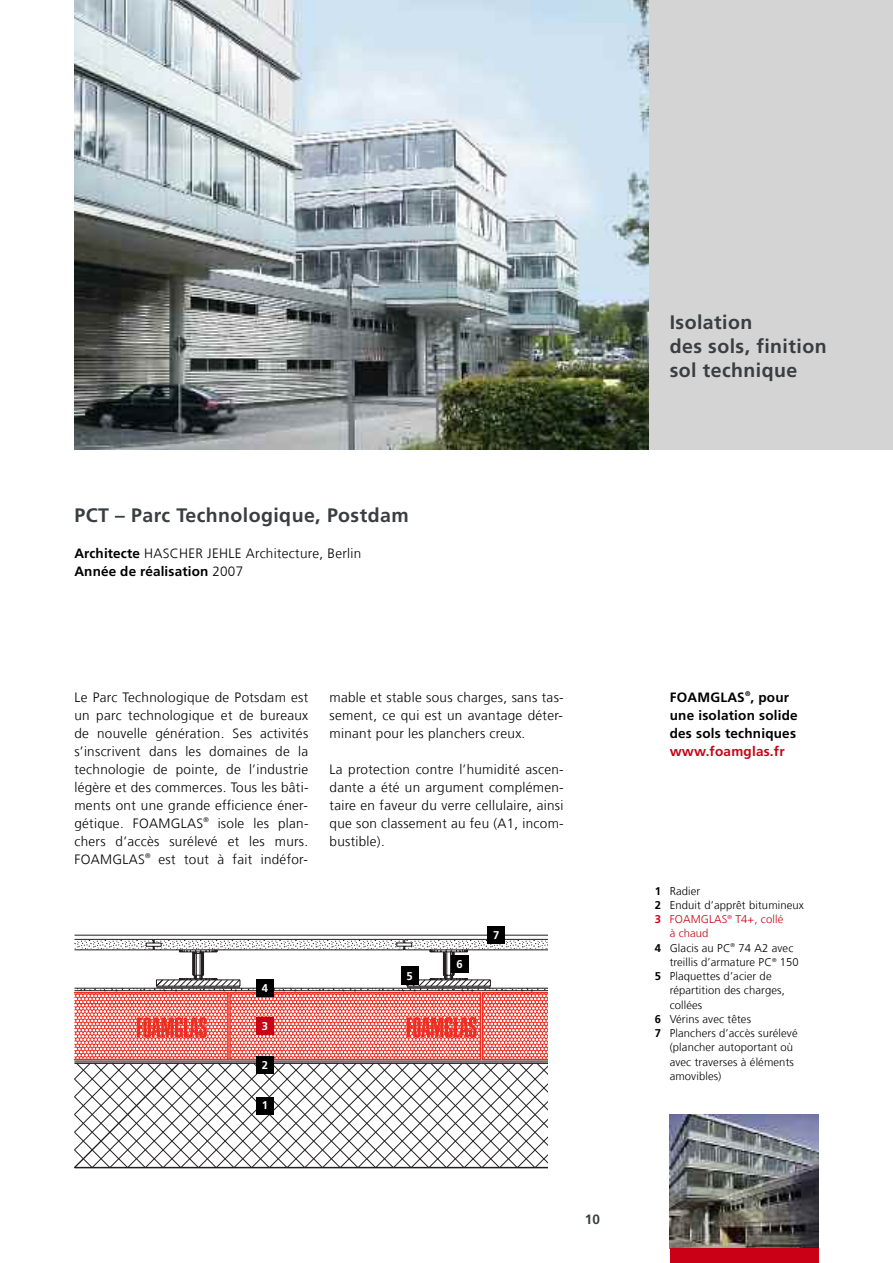
<style>
.page{position:relative;width:893px;height:1263px;background:#fff}
.page>*{position:absolute;margin:0;border:0;box-sizing:border-box;transform-origin:0 0}
.t1{font:700 19.5px/24px "Frutiger LT Com";letter-spacing:.02em;color:#3a3e40}
.t2{font:300 13.5px/18px "Frutiger LT Com";letter-spacing:.02em;color:#000;text-align:justify}
.t3{font:700 13.5px/18px "Frutiger LT Com";letter-spacing:.015em;color:#000}
.t4{font:700 13.5px "Frutiger LT Com";letter-spacing:.015em;color:#ca0016}
.t5{font:700 13.5px "Frutiger LT Com";color:#3a3e40}
.t6{font:300 11.25px "Frutiger LT Com";letter-spacing:.01em;color:#000}
.t7{font:300 11.25px "Frutiger LT Com";letter-spacing:.01em;color:#ca0016}
.t8{font:700 11.25px "Frutiger LT Com";color:#fff}
.s1{font-weight:700}
</style>
<div class="page">
<div style="left:648px;top:0;width:244px;height:449px;background:#d4d4d4"></div>
<img style="left:74px;top:0;width:574px;height:449px">
<img style="left:670px;top:1114px;width:149px;height:134px">
<div style="left:670px;top:1248px;width:149px;height:15px;background:#ca0016"></div>
<hr style="left:74px;top:935px;width:473px;height:1px;background:#231f20">
<svg style="left:74px;top:939px;width:474px;height:229px"></svg>
<hr style="left:156px;top:987px;width:84px;height:1px;background:#231f20">
<hr style="left:407px;top:987px;width:83px;height:1px;background:#231f20">
<hr style="left:74px;top:1167px;width:473px;height:1px;background:#231f20">
<hr style="left:74px;top:1062px;width:473px;height:2px;background:#231f20">
<div style="left:256px;top:1097px;width:17px;height:17px;background:#000"></div>
<div style="left:256px;top:1057px;width:17px;height:17px;background:#000"></div>
<div style="left:256px;top:1018px;width:17px;height:17px;background:#ca0016"></div>
<div style="left:256px;top:979px;width:17px;height:17px;background:#000"></div>
<div style="left:402px;top:966px;width:17px;height:17px;background:#000"></div>
<div style="left:401px;top:967px;width:17px;height:17px;background:#000"></div>
<div style="left:451px;top:955px;width:17px;height:17px;background:#000"></div>
<div style="left:488px;top:926px;width:17px;height:17px;background:#000"></div>
<h1 class="t1" style="left:74px;top:505px;width:336px">PCT – Parc Technologique, Postdam</h1>
<p class="t2" style="left:74px;top:545px;width:288px"><span class="s1">Architecte</span> HASCHER JEHLE Architecture, Berlin<br><span class="s1">Année de réalisation</span> 2007</p>
<p class="t2" style="left:74px;top:689px;width:236px">Le Parc Technologique de Potsdam est un parc technologique et de bureaux de nouvelle génération. Ses activités s’inscrivent dans les domaines de la technologie de pointe, de l’industrie légère et des commerces. Tous les bâti&shy;ments ont une grande efficience éner&shy;gétique. FOAMGLAS<sup>®</sup> isole les plan&shy;chers d’accès surélevé et les murs.<br>FOAMGLAS<sup>®</sup> est tout à fait indéfor-</p>
<p class="t2" style="left:330px;top:689px;width:236px">mable et stable sous charges, sans tas&shy;sement, ce qui est un avantage déter&shy;minant pour les planchers creux.</p>
<p class="t2" style="left:330px;top:761px;width:236px">La protection contre l’humidité ascen&shy;dante a été un argument complémen&shy;taire en faveur du verre cellulaire, ainsi que son classement au feu (A1, incom&shy;bustible).</p>
<p class="t8" style="left:262px;top:983px;width:8px">4</p>
<p class="t8" style="left:262px;top:1022px;width:8px">3</p>
<p class="t8" style="left:262px;top:1061px;width:8px">2</p>
<p class="t8" style="left:262px;top:1101px;width:8px">1</p>
<p class="t8" style="left:407px;top:970px;width:8px">5</p>
<p class="t8" style="left:457px;top:959px;width:8px">6</p>
<p class="t8" style="left:493px;top:930px;width:8px">7</p>
<p class="t5" style="left:585px;top:1213px;width:17px">10</p>
<h1 class="t1" style="left:670px;top:312px;width:158px">Isolation<br>des sols, finition sol technique</h1>
<p class="t3" style="left:670px;top:689px;width:130px">FOAMGLAS<sup>®</sup>, pour une isolation solide des sols techniques</p>
<p class="t4" style="left:670px;top:745px;width:116px">www.foamglas.fr</p>
<p class="t6" style="left:655px;top:886px;width:47px"><span class="s1">1</span> Radier</p>
<p class="t6" style="left:655px;top:900px;width:151px"><span class="s1">2</span> Enduit d’apprêt bitumineux</p>
<p class="t7" style="left:655px;top:914px;width:130px"><span class="s1">3</span> FOAMGLAS<sup>®</sup> T4+, collé</p>
<p class="t7" style="left:670px;top:929px;width:40px">à chaud</p>
<p class="t6" style="left:655px;top:943px;width:140px"><span class="s1">4</span> Glacis au PC<sup>®</sup> 74 A2 avec</p>
<p class="t6" style="left:670px;top:957px;width:131px">treillis d’armature PC<sup>®</sup> 150</p>
<p class="t6" style="left:655px;top:971px;width:118px"><span class="s1">5</span> Plaquettes d’acier de</p>
<p class="t6" style="left:670px;top:986px;width:117px">répartition des charges,</p>
<p class="t6" style="left:670px;top:1000px;width:34px">collées</p>
<p class="t6" style="left:655px;top:1014px;width:98px"><span class="s1">6</span> Vérins avec têtes</p>
<p class="t6" style="left:655px;top:1028px;width:144px"><span class="s1">7</span> Planchers d’accès surélevé</p>
<p class="t6" style="left:670px;top:1043px;width:125px">(plancher autoportant où</p>
<p class="t6" style="left:670px;top:1057px;width:126px">avec traverses à éléments</p>
<p class="t6" style="left:670px;top:1071px;width:53px">amovibles)</p>
</div>
